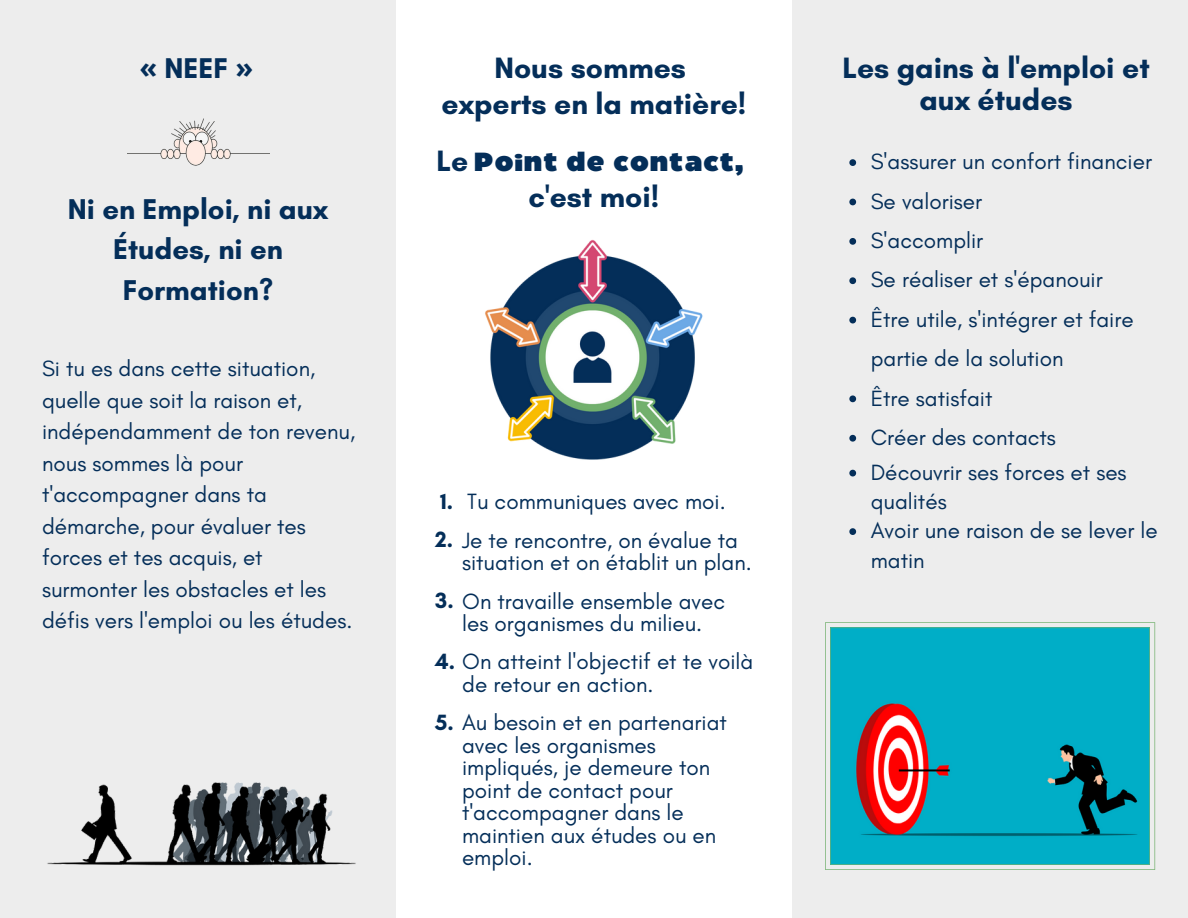
<style>
.page{position:relative;width:1188px;height:918px;background:#ededed}
.page>*{position:absolute;margin:0;border:0;box-sizing:border-box;transform-origin:0 0}
.t1{font:700 30px/36px "Glacial Indifference";color:#042e59;text-align:center}
.t2{font:700 29.1px/40.5px "Glacial Indifference";color:#042e59;text-align:center}
.t3{font:26.25px "Monami";color:#042e59}
.t4{font:22.5px/22.5px "Glacial Indifference";color:#042e59}
.t5{font:700 22.5px "Glacial Indifference";color:#042e59}
.s1{font-family:"Noto Sans"}
.s2{font-family:"Glacial Indifference";font-weight:700;font-size:30px}
.s3{font-weight:700}
</style>
<div class="page">
<img style="left:127px;top:118px;width:142px;height:48px">
<div style="left:396px;top:0;width:396px;height:918px;background:#fff"></div>
<svg style="left:825px;top:622px;width:330px;height:248px;background:#24a1b3"></svg>
<img style="left:47px;top:782px;width:309px;height:84px">
<img style="left:485px;top:239px;width:218px;height:221px">
<svg style="left:849px;top:159px;width:7px;height:7px"></svg>
<svg style="left:849px;top:199px;width:7px;height:6px"></svg>
<svg style="left:849px;top:238px;width:7px;height:7px"></svg>
<svg style="left:849px;top:277px;width:7px;height:7px"></svg>
<svg style="left:849px;top:317px;width:7px;height:6px"></svg>
<svg style="left:849px;top:395px;width:7px;height:7px"></svg>
<svg style="left:849px;top:435px;width:7px;height:7px"></svg>
<svg style="left:849px;top:470px;width:7px;height:6px"></svg>
<svg style="left:849px;top:528px;width:7px;height:7px"></svg>
<p class="t2" style="left:139px;top:47px;width:115px"><span class="s1">«</span> NEEF <span class="s1">»</span></p>
<p class="t2" style="left:68px;top:188px;width:262px">Ni en Emploi, ni aux<br>Études, ni en<br>Formation?</p>
<p class="t4" style="left:42px;top:352px;width:315px;line-height:31.5px">Si tu es dans cette situation, quelle que soit la raison et, indépendamment de ton revenu, nous sommes là pour t'accompagner dans ta démarche, pour évaluer tes forces et tes acquis, et surmonter les obstacles et les défis vers l'emploi ou les études.</p>
<h1 class="t1" style="left:442px;top:50px;width:306px">Nous sommes<br>experts en la matière!</h1>
<p class="t3" style="left:436px;top:150px;width:309px"><span class="s2">Le</span> Point de contact,</p>
<h1 class="t1" style="left:529px;top:178px;width:132px">c'est moi!</h1>
<p class="t4" style="left:467px;top:490px;width:260px">Tu communiques avec moi.</p>
<p class="t4" style="left:462px;top:529px;width:291px;text-indent:-27px"><span class="s3">2.</span> Je te rencontre, on évalue ta situation et on établit un plan.</p>
<p class="t4" style="left:435px;top:590px;width:291px;text-align:center"><span class="s3">3.</span> On travaille ensemble avec les organismes du milieu.</p>
<p class="t4" style="left:462px;top:650px;width:292px;text-indent:-27px"><span class="s3">4.</span> On atteint l'objectif et te voilà de retour en action.</p>
<p class="t4" style="left:462px;top:711px;width:266px;text-indent:-27px"><span class="s3">5.</span> Au besoin et en partenariat avec les organismes impliqués, je demeure ton point de contact pour t'accompagner dans le maintien aux études ou en emploi.</p>
<p class="t5" style="left:440px;top:488px;width:15px">1.</p>
<h1 class="t1" style="left:842px;top:52px;width:309px;line-height:31.5px">Les gains à l'emploi et aux études</h1>
<p class="t4" style="left:871px;top:142px;width:283px;line-height:39.3px">S'assurer un confort financier<br>Se valoriser<br>S'accomplir<br>Se réaliser et s'épanouir<br>Être utile, s'intégrer et faire partie de la solution<br>Être satisfait<br>Créer des contacts</p>
<p class="t4" style="left:871px;top:457px;width:289px;line-height:29.2px">Découvrir ses forces et ses qualités<br>Avoir une raison de se lever le matin</p>
</div>
